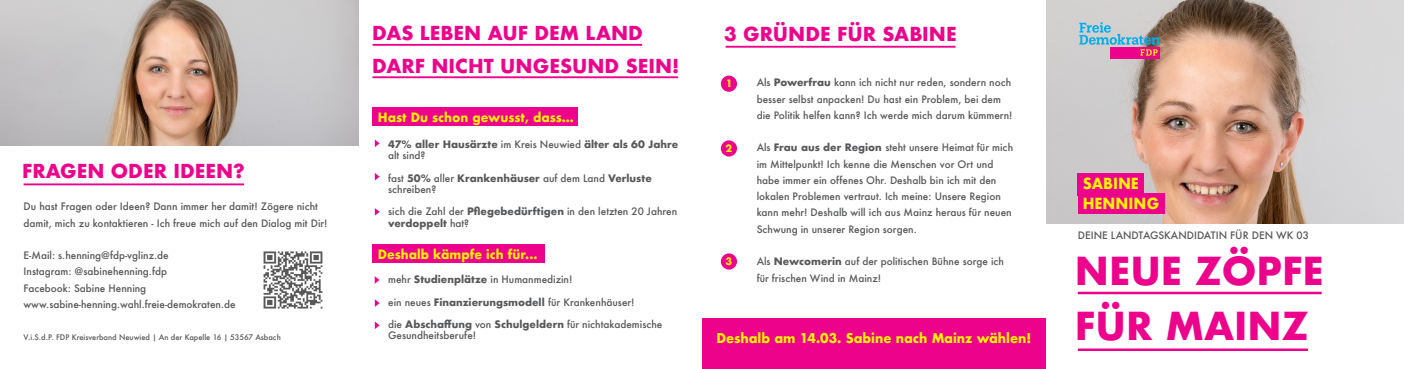
<style>
.page{position:relative;width:1404px;height:369px;background:#fff}
.page>*{position:absolute;margin:0;border:0;box-sizing:border-box;transform-origin:0 0}
.t1{font:700 37.5px/55.4px "Futura";color:#ed028c}
.t2{font:700 18.75px/32.4px "Futura";color:#ed028c}
.t3{font:700 15px/20.2px "Futura";color:#fff101;scale:.95 1}
.t4{font:700 13.12px "Futura";color:#fff101;scale:.95 1}
.t5{font:700 12.5px "Futura";color:#fff101;scale:.95 1}
.t6{font:500 10px/16.2px "Futura";color:#57585a}
.t7{font:700 10px/11.2px "Futura";color:#57585a}
.t8{font:700 9.88px "Futura";color:#fff101}
.t9{font:500 7.5px "Futura";color:#57585a}
.s1{font-weight:500}
.s2{font-weight:700}
</style>
<div class="page">
<img style="left:1046px;top:0;width:357px;height:224px">
<div style="left:1077px;top:173px;width:66px;height:22px;background:#ed028c"></div>
<div style="left:1077px;top:193px;width:87px;height:21px;background:#ed028c"></div>
<div style="left:721px;top:253px;width:16px;height:16px;background:#ed028c;border-radius:50%"></div>
<hr style="left:725px;top:46px;width:230px;height:2px;background:#ed028c">
<div style="left:372px;top:107px;width:206px;height:19px;background:#ed028c"></div>
<div style="left:372px;top:244px;width:173px;height:19px;background:#ed028c"></div>
<hr style="left:1077px;top:292px;width:244px;height:2px;background:#ed028c">
<hr style="left:1077px;top:348px;width:230px;height:3px;background:#ed028c">
<div style="left:1110px;top:47px;width:49px;height:11px;background:#ed028c"></div>
<svg style="left:1079px;top:22px;width:80px;height:34px;background:#a9a4bd"></svg>
<img style="left:0;top:0;width:358px;height:146px">
<div style="left:721px;top:76px;width:16px;height:16px;background:#ed028c;border-radius:50%"></div>
<div style="left:721px;top:140px;width:16px;height:16px;background:#ed028c;border-radius:50%"></div>
<hr style="left:24px;top:183px;width:220px;height:2px;background:#ed028c">
<div style="left:702px;top:318px;width:343px;height:51px;background:#ed028c"></div>
<img style="left:263px;top:251px;width:60px;height:58px">
<svg style="left:375px;top:139px;width:5px;height:8px"></svg>
<svg style="left:375px;top:276px;width:4px;height:7px"></svg>
<svg style="left:375px;top:299px;width:4px;height:8px"></svg>
<svg style="left:375px;top:321px;width:4px;height:8px"></svg>
<svg style="left:375px;top:173px;width:5px;height:7px"></svg>
<svg style="left:375px;top:208px;width:5px;height:7px"></svg>
<hr style="left:372px;top:44px;width:270px;height:2px;background:#ed028c">
<hr style="left:372px;top:76px;width:306px;height:2px;background:#ed028c">
<h2 class="t2" style="left:22px;top:157px;width:224px">FRAGEN ODER IDEEN?</h2>
<p class="t6" style="left:24px;top:199px;width:305px">Du hast Fragen oder Ideen? Dann immer her damit! Zögere nicht damit, mich zu kontaktieren - Ich freue mich auf den Dialog mit Dir!</p>
<p class="t6" style="left:24px;top:248px;width:214px">E-Mail: s.henning@fdp-vglinz.de<br>Instagram: @sabinehenning.fdp<br>Facebook: Sabine Henning www.sabine-henning.wahl.freie-demokraten.de</p>
<p class="t9" style="left:24px;top:334px;width:259px">V.i.S.d.P. FDP Kreisverband Neuwied | An der Kapelle 16 | 53567 Asbach</p>
<h2 class="t2" style="left:372px;top:19px;width:309px">DAS LEBEN AUF DEM LAND<br>DARF NICHT UNGESUND SEIN!</h2>
<p class="t5" style="left:378px;top:111px;width:208px">Hast Du schon gewusst, dass...</p>
<p class="t7" style="left:388px;top:139px;width:292px">47% aller Hausärzte <span class="s1">im Kreis Neuwied</span> älter als 60 Jahre <span class="s1">alt sind?</span></p>
<p class="t6" style="left:388px;top:173px;width:265px;line-height:11.2px">fast <span class="s2">50%</span> aller <span class="s2">Krankenhäuser</span> auf dem Land <span class="s2">Verluste </span>schreiben?</p>
<p class="t6" style="left:388px;top:207px;width:290px;line-height:11.2px">sich die Zahl der <span class="s2">Pflegebedürftigen</span> in den letzten 20 Jahren <span class="s2">verdoppelt</span> hat?</p>
<p class="t5" style="left:378px;top:248px;width:169px">Deshalb kämpfe ich für...</p>
<p class="t6" style="left:388px;top:272px;width:186px">mehr <span class="s2">Studienplätze</span> in Humanmedizin!</p>
<p class="t6" style="left:388px;top:294px;width:248px">ein neues <span class="s2">Finanzierungsmodell</span> für Krankenhäuser!</p>
<p class="t6" style="left:388px;top:319px;width:276px;line-height:11.2px">die <span class="s2">Abschaffung</span> von <span class="s2">Schulgeldern</span> für nichtakademische<br>Gesundheitsberufe!</p>
<h2 class="t2" style="left:724px;top:19px;width:234px">3 GRÜNDE FÜR SABINE</h2>
<p class="t6" style="left:756px;top:75px;width:257px">Als <span class="s2">Powerfrau</span> kann ich nicht nur reden, sondern noch besser selbst anpacken! Du hast ein Problem, bei dem die Politik helfen kann? Ich werde mich darum kümmern!</p>
<p class="t6" style="left:756px;top:140px;width:258px">Als <span class="s2">Frau aus der Region</span> steht unsere Heimat für mich im Mittelpunkt! Ich kenne die Menschen vor Ort und habe immer ein offenes Ohr. Deshalb bin ich mit den lokalen Problemen vertraut. Ich meine: Unsere Region kann mehr! Deshalb will ich aus Mainz heraus für neuen Schwung in unserer Region sorgen.</p>
<p class="t6" style="left:756px;top:254px;width:249px">Als <span class="s2">Newcomerin</span> auf der politischen Bühne sorge ich für frischen Wind in Mainz!</p>
<h1 class="t1" style="left:1074px;top:247px;width:251px">NEUE ZÖPFE<br>FÜR MAINZ</h1>
<p class="t8" style="left:726px;top:79px;width:8px">1</p>
<p class="t8" style="left:725px;top:144px;width:8px">2</p>
<h3 class="t3" style="left:1082px;top:175px;width:82px">SABINE<br>HENNING</h3>
<p class="t6" style="left:1077px;top:228px;width:233px">DEINE LANDTAGSKANDIDATIN FÜR DEN WK 03</p>
<p class="t8" style="left:725px;top:257px;width:8px">3</p>
<h3 class="t4" style="left:716px;top:332px;width:333px">Deshalb am 14.03. Sabine nach Mainz wählen!</h3>
</div>
